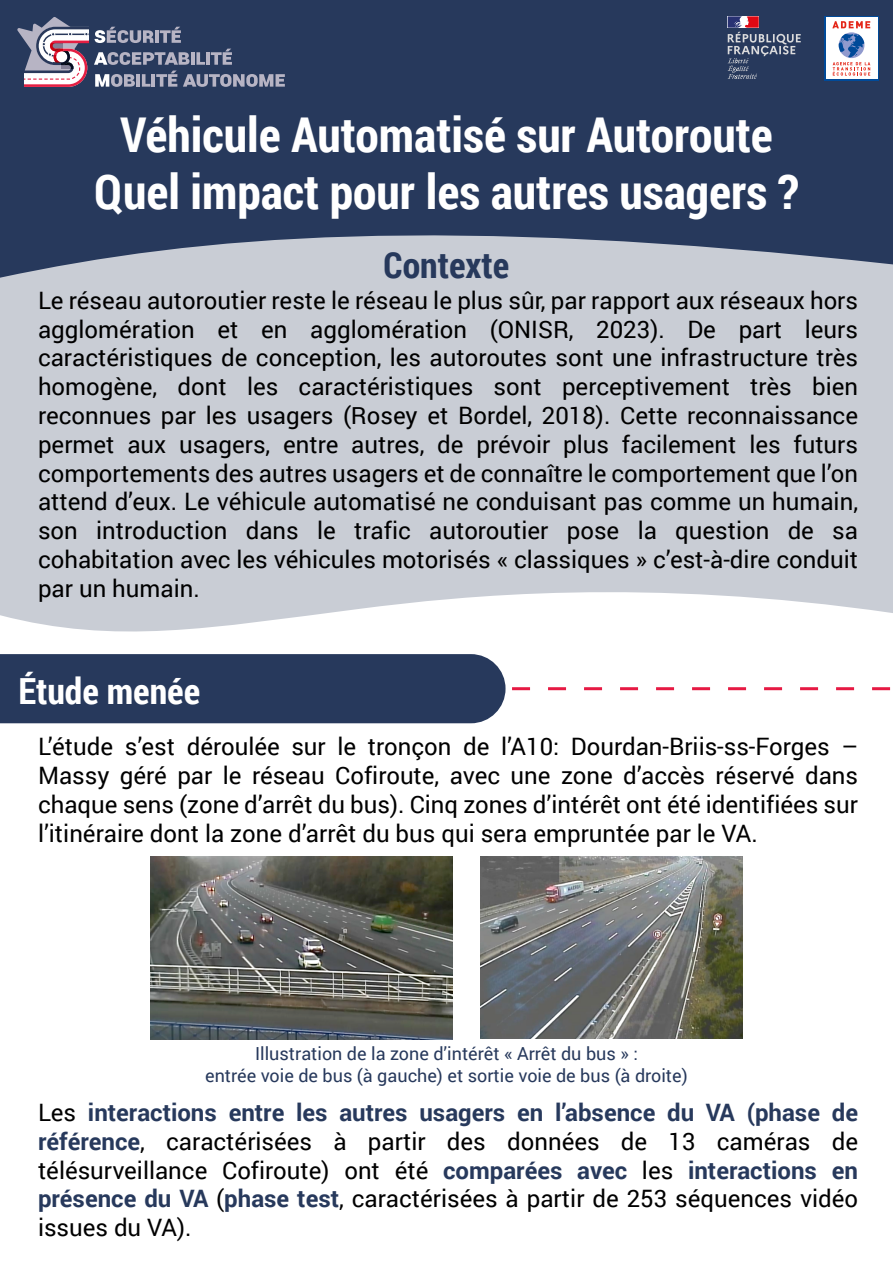
<style>
.page{position:relative;width:893px;height:1263px;background:#fff}
.page>*{position:absolute;margin:0;border:0;box-sizing:border-box;transform-origin:0 0}
.t1{font:700 48px/57.6px "Roboto Condensed";color:#fff;text-align:center}
.t2{font:700 36px "Roboto Condensed";color:#fff}
.t3{font:700 36px "Roboto Condensed";color:#27395c}
.t4{font:24px/28.8px "Roboto";color:#000;text-align:justify}
.t5{font:18px/21.6px "Roboto";color:#27395c;text-align:center}
.s1{font-weight:700;color:#27395c}
</style>
<div class="page">
<div style="left:0;top:278px;width:893px;height:354px;background:#c9cdd5"></div>
<svg style="left:0;top:0;width:893px;height:278px;fill:#27395c"></svg>
<svg style="left:728px;top:16px;width:73px;height:63px"></svg>
<div style="left:824px;top:16px;width:55px;height:64px;background:linear-gradient(to right,#fff,#fffefe)"></div>
<svg style="left:832px;top:21px;width:38px;height:55px"></svg>
<div style="left:0;top:654px;width:505px;height:69px;background:#27395c"></div>
<svg style="left:512px;top:687px;width:379px;height:3px"></svg>
<svg style="left:95px;top:27px;width:59px;height:16px"></svg>
<hr style="left:155px;top:30px;width:4px;height:13px;background:#b7b4c4">
<svg style="left:160px;top:27px;width:21px;height:16px"></svg>
<svg style="left:94px;top:52px;width:96px;height:13px"></svg>
<hr style="left:191px;top:52px;width:4px;height:13px;background:#b7b4c4">
<svg style="left:196px;top:52px;width:9px;height:13px"></svg>
<hr style="left:206px;top:52px;width:4px;height:13px;background:#b7b4c4">
<svg style="left:211px;top:49px;width:21px;height:16px"></svg>
<svg style="left:95px;top:74px;width:40px;height:13px"></svg>
<hr style="left:136px;top:74px;width:4px;height:13px;background:#b7b4c4">
<svg style="left:142px;top:71px;width:35px;height:16px"></svg>
<svg style="left:183px;top:74px;width:102px;height:13px"></svg>
<svg style="left:17px;top:17px;width:71px;height:70px"></svg>
<img style="left:480px;top:856px;width:263px;height:182px">
<img style="left:150px;top:856px;width:303px;height:183px">
<h1 class="t1" style="left:94px;top:104px;width:706px">Véhicule Automatisé sur Autoroute<br>Quel impact pour les autres usagers ?</h1>
<h2 class="t3" style="left:384px;top:240px;width:127px">Contexte</h2>
<p class="t4" style="left:38px;top:285px;width:822px">Le réseau autoroutier reste le réseau le plus sûr, par rapport aux réseaux hors agglomération et en agglomération (ONISR, 2023). De part leurs caractéristiques de conception, les autoroutes sont une infrastructure très homogène, dont les caractéristiques sont perceptivement très bien reconnues par les usagers (Rosey et Bordel, 2018). Cette reconnaissance permet aux usagers, entre autres, de prévoir plus facilement les futurs comportements des autres usagers et de connaître le comportement que l’on attend d’eux. Le véhicule automatisé ne conduisant pas comme un humain, son introduction dans le trafic autoroutier pose la question de sa cohabitation avec les véhicules motorisés « classiques » c’est-à-dire conduit par un humain.</p>
<h2 class="t2" style="left:18px;top:666px;width:183px">Étude menée</h2>
<p class="t4" style="left:38px;top:731px;width:821px">L’étude s’est déroulée sur le tronçon de l’A10: Dourdan-Briis-ss-Forges – Massy géré par le réseau Cofiroute, avec une zone d’accès réservé dans chaque sens (zone d’arrêt du bus). Cinq zones d’intérêt ont été identifiées sur l’itinéraire dont la zone d’arrêt du bus qui sera empruntée par le VA.</p>
<p class="t5" style="left:205px;top:1042px;width:484px">Illustration de la zone d’intérêt « Arrêt du bus » :<br>entrée voie de bus (à gauche) et sortie voie de bus (à droite)</p>
<p class="t4" style="left:38px;top:1097px;width:822px">Les <span class="s1">interactions entre les autres usagers en l’absence du VA (phase de référence</span>, caractérisées à partir des données de 13 caméras de télésurveillance Cofiroute) ont été <span class="s1">comparées avec</span> les <span class="s1">interactions en présence du VA</span> (<span class="s1">phase test</span>, caractérisées à partir de 253 séquences vidéo issues du VA).</p>
</div>
